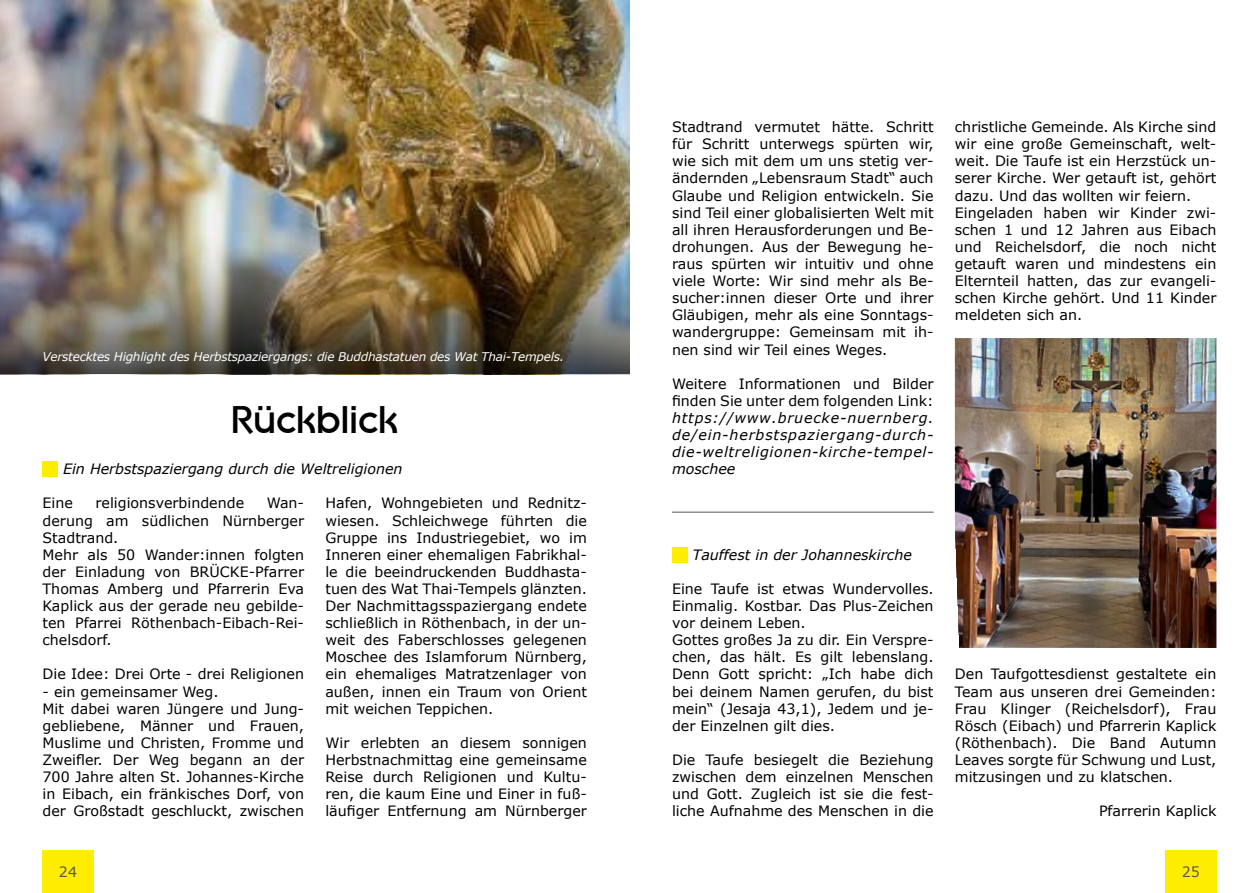
<style>
.page{position:relative;width:1259px;height:893px;background:#fff}
.page>*{position:absolute;margin:0;border:0;box-sizing:border-box;transform-origin:0 0}
.t1{font:800 37.5px "Brad Becker";color:#000}
.t2{font:14.25px/17.1px "Verdana";color:#000}
.t3{font:italic 14.25px/17.1px "Verdana";color:#000;text-align:justify}
.t4{font:14.25px "Verdana";color:#575756}
.t5{font:italic 12px "Verdana";letter-spacing:-.02em;color:#fff}
</style>
<div class="page">
<div style="left:43px;top:462px;width:15px;height:15px;background:#ffed00"></div>
<div style="left:43px;top:850px;width:51px;height:43px;background:#ffed00"></div>
<img style="left:955px;top:338px;width:261px;height:310px">
<div style="left:672px;top:547px;width:15px;height:16px;background:#ffed00"></div>
<div style="left:1165px;top:850px;width:51px;height:43px;background:#ffed00"></div>
<hr style="left:672px;top:512px;width:261px;height:1px;background:#575756">
<img style="left:0;top:0;width:629px;height:374px">
<img style="left:0;top:231px;width:629px;height:142px">
<p class="t5" style="left:43px;top:349px;width:523px">Verstecktes Highlight des Herbstspaziergangs: die Buddhastatuen des Wat Thai-Tempels.</p>
<h1 class="t1" style="left:231px;top:398px;width:168px">Rückblick</h1>
<p class="t3" style="left:63px;top:461px;width:341px">Ein Herbstspaziergang durch die Weltreligionen</p>
<p class="t2" style="left:43px;top:495px;width:32px">Eine</p>
<p class="t2" style="left:95px;top:495px;width:150px">religionsverbindende</p>
<p class="t2" style="left:325px;top:495px;width:263px;text-align:justify">Hafen, Wohngebieten und Rednitz&shy;wiesen. Schleichwege führten die Gruppe ins Industriegebiet, wo im Inneren einer ehemaligen Fabrikhal&shy;le die beeindruckenden Buddhasta&shy;tuen des Wat Thai-Tempels glänzten.<br>Der Nachmittagsspaziergang endete schließlich in Röthenbach, in der un&shy;weit des Faberschlosses gelegenen Moschee des Islamforum Nürnberg, ein ehemaliges Matratzenlager von außen, innen ein Traum von Orient mit weichen Teppichen.</p>
<p class="t2" style="left:325px;top:734px;width:263px;text-align:justify">Wir erlebten an diesem sonnigen Herbstnachmittag eine gemeinsame Reise durch Religionen und Kultu&shy;ren, die kaum Eine und Einer in fuß&shy;läufiger Entfernung am Nürnberger</p>
<p class="t2" style="left:43px;top:495px;width:263px;text-indent:224px">Wan&shy;derung am südlichen Nürnberger<br>Stadtrand.<br>Mehr als 50 Wander:innen folgten der Einladung von BRÜCKE-Pfarrer<br>Thomas Amberg und Pfarrerin Eva<br>Kaplick aus der gerade neu gebilde&shy;ten Pfarrei Röthenbach-Eibach-Rei&shy;chelsdorf.</p>
<p class="t2" style="left:43px;top:666px;width:263px">Die Idee: Drei Orte - drei Religionen</p>
<p class="t2" style="left:43px;top:683px;width:263px">- ein gemeinsamer Weg.<br>Mit dabei waren Jüngere und Jung&shy;gebliebene, Männer und Frauen,<br>Muslime und Christen, Fromme und<br>Zweifler. Der Weg begann an der<br>700 Jahre alten St. Johannes-Kirche in Eibach, ein fränkisches Dorf, von der Großstadt geschluckt, zwischen</p>
<p class="t4" style="left:59px;top:863px;width:20px">24</p>
<p class="t2" style="left:672px;top:119px;width:263px;text-align:justify">Stadtrand vermutet hätte. Schritt für Schritt unterwegs spürten wir, wie sich mit dem um uns stetig ver&shy;ändernden „Lebensraum Stadt“ auch Glaube und Religion entwickeln. Sie sind Teil einer globalisierten Welt mit all ihren Herausforderungen und Be&shy;drohungen. Aus der Bewegung he&shy;raus spürten wir intuitiv und ohne viele Worte: Wir sind mehr als Be&shy;sucher:innen dieser Orte und ihrer Gläubigen, mehr als eine Sonntags&shy;wandergruppe: Gemeinsam mit ih&shy;nen sind wir Teil eines Weges.</p>
<p class="t2" style="left:672px;top:375px;width:263px">Weitere Informationen und Bilder finden Sie unter dem folgenden Link:</p>
<p class="t3" style="left:672px;top:409px;width:263px">https://www.bruecke-nuernberg. de/ein-herbstspaziergang-durch&shy;die-weltreligionen-kirche-tempel&shy;moschee</p>
<p class="t2" style="left:955px;top:119px;width:263px">christliche Gemeinde. Als Kirche sind wir eine große Gemeinschaft, welt&shy;weit. Die Taufe ist ein Herzstück un&shy;serer Kirche. Wer getauft ist, gehört dazu. Und das wollten wir feiern.<br>Eingeladen haben wir Kinder zwi&shy;schen 1 und 12 Jahren aus Eibach und Reichelsdorf, die noch nicht getauft waren und mindestens ein Elternteil hatten, das zur evangeli&shy;schen Kirche gehört. Und 11 Kinder meldeten sich an.</p>
<p class="t3" style="left:692px;top:546px;width:221px">Tauffest in der Johanneskirche</p>
<p class="t2" style="left:672px;top:580px;width:263px">Eine Taufe ist etwas Wundervolles.<br>Einmalig. Kostbar. Das Plus-Zeichen vor deinem Leben.<br>Gottes großes Ja zu dir. Ein Verspre&shy;chen, das hält. Es gilt lebenslang.<br>Denn Gott spricht: „Ich habe dich bei deinem Namen gerufen, du bist mein“ (Jesaja 43,1), Jedem und je&shy;der Einzelnen gilt dies.</p>
<p class="t2" style="left:672px;top:751px;width:263px;text-align:justify">Die Taufe besiegelt die Beziehung zwischen dem einzelnen Menschen und Gott. Zugleich ist sie die fest&shy;liche Aufnahme des Menschen in die</p>
<p class="t2" style="left:955px;top:666px;width:263px;text-align:justify">Den Taufgottesdienst gestaltete ein Team aus unseren drei Gemeinden:<br>Frau Klinger (Reichelsdorf), Frau Rösch (Eibach) und Pfarrerin Kaplick (Röthenbach). Die Band Autumn Leaves sorgte für Schwung und Lust, mitzusingen und zu klatschen.</p>
<p class="t2" style="left:1099px;top:803px;width:119px">Pfarrerin Kaplick</p>
<p class="t4" style="left:1181px;top:863px;width:20px">25</p>
</div>
